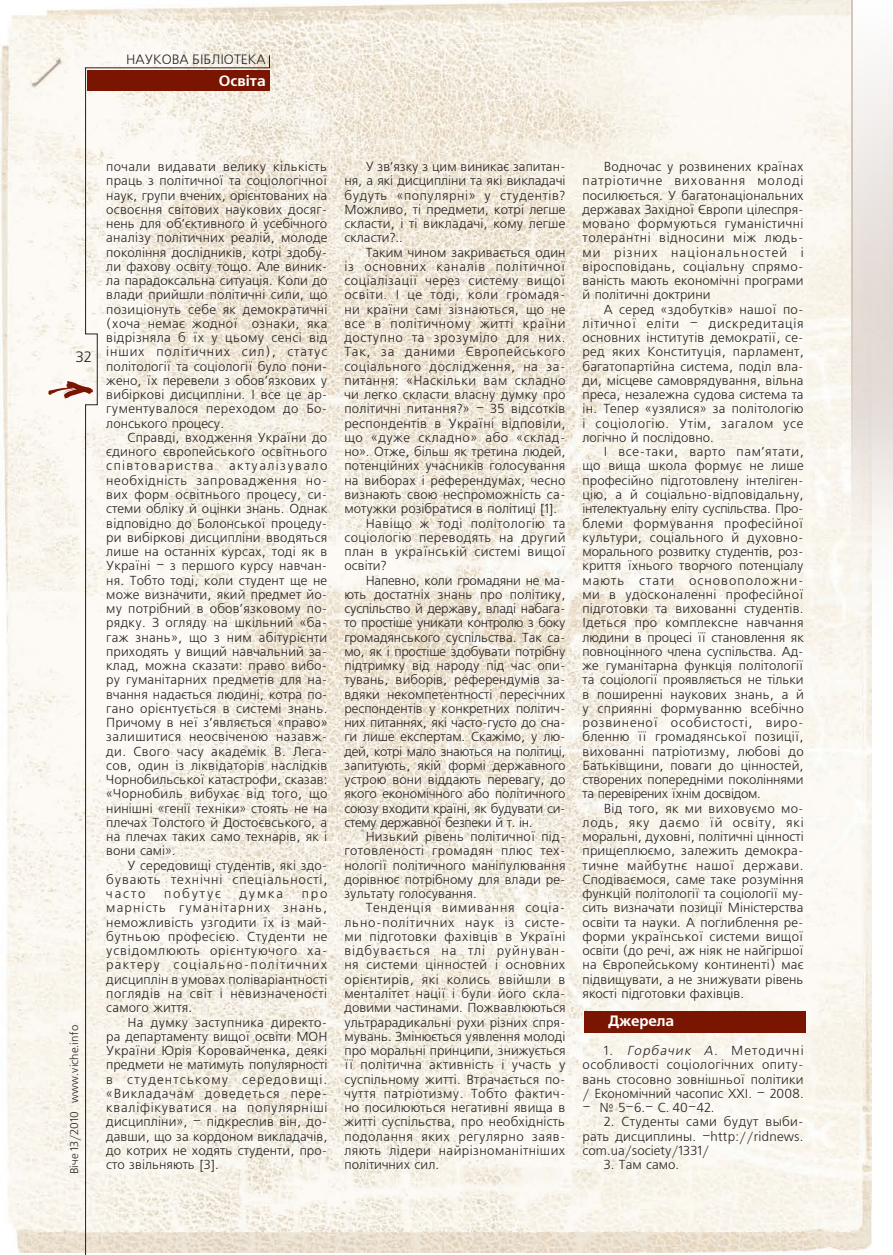
<style>
.page{position:relative;width:893px;height:1255px;background:#fff}
.page>*{position:absolute;margin:0;border:0;box-sizing:border-box;transform-origin:0 0}
.text_freeset{font:700 15px "Free Set C";letter-spacing:-.01em;color:#fff}
.rubrica_left{font:700 15px "Free Set C";color:#fff}
.foto{font:15px "Free Set C";color:#231f20}
.rubrica_right{font:13.5px "Free Set C";color:#231f20}
.text_freeset-2{font:13.05px/14.2px "Free Set C";letter-spacing:.005em;color:#231f20;text-align:justify}
.text_freeset-3{font:13.05px "Free Set C";letter-spacing:.14em;color:#231f20}
.t1{font:11.25px "Free Set C";color:#231f20}
.s1{font-style:italic}
</style>
<div class="page">
<img style="left:0;top:0;width:872px;height:1252px">
<svg style="left:48px;top:55px;width:222px;height:1199px"></svg>
<div style="left:87px;top:70px;width:183px;height:20px;background:#791500"></div>
<div style="left:584px;top:1011px;width:221px;height:21px;background:#791500"></div>
<img style="left:852px;top:0;width:41px;height:638px">
<svg style="left:853px;top:0;width:40px;height:504px"></svg>
<p class="rubrica_right" style="left:126px;top:52px;width:141px">НАУКОВА БІБЛІОТЕКА</p>
<p class="rubrica_left" style="left:219px;top:72px;width:49px">Освіта</p>
<p class="foto" style="left:76px;top:349px;width:18px">32</p>
<p class="t1" style="left:68px;top:1174px;width:151px;rotate:-90deg">Віче 13/2010 www.viche.info</p>
<p class="text_freeset-2" style="left:106px;top:160px;width:223px">почали видавати велику кількість праць з політичної та соціологічної наук, групи вчених, орієнтованих на освоєння світових наукових досяг&shy;нень для об’єктивного й усебічного аналізу політичних реалій, молоде покоління дослідників, котрі здобу&shy;ли фахову освіту тощо. Але виник&shy;ла парадоксальна ситуація. Коли до влади прийшли політичні сили, що позиціонуть себе як демократичні (хоча немає жодної ознаки, яка відрізняла б їх у цьому сенсі від інших політичних сил), статус політології та соціології було пони&shy;жено, їх перевели з обов’язкових у вибіркові дисципліни. І все це ар&shy;гументувалося переходом до Бо&shy;лонського процесу.</p>
<p class="text_freeset-2" style="left:106px;top:431px;width:223px;text-indent:21px">Справді, входження України до єдиного європейського освітнього співтовариства актуалізувало необхідність запровадження но&shy;вих форм освітнього процесу, си&shy;стеми обліку й оцінки знань. Однак відповідно до Болонської процеду&shy;ри вибіркові дисципліни вводяться лише на останніх курсах, тоді як в Україні – з першого курсу навчан&shy;ня. Тобто тоді, коли студент ще не може визначити, який предмет йо&shy;му потрібний в обов’язковому по&shy;рядку. З огляду на шкільний «ба&shy;гаж знань», що з ним абітурієнти приходять у вищий навчальний за&shy;клад, можна сказати: право вибо&shy;ру гуманітарних предметів для на&shy;вчання надається людині, котра по&shy;гано орієнтується в системі знань.<br>Причому в неї з’являється «право» залишитися неосвіченою назавж&shy;ди. Свого часу академік В. Лега&shy;сов, один із ліквідаторів наслідків Чорнобильської катастрофи, сказав: «Чорнобиль вибухає від того, що нинішні «генії техніки» стоять не на плечах Толстого й Достоєвського, а на плечах таких само технарів, як і вони самі».</p>
<p class="text_freeset-2" style="left:106px;top:858px;width:223px;text-indent:21px">У середовищі студентів, які здо&shy;бувають технічні спеціальності, часто</p>
<p class="text_freeset-3" style="left:164px;top:886px;width:58px">побутує</p>
<p class="text_freeset-2" style="left:239px;top:887px;width:45px">думка</p>
<p class="text_freeset-2" style="left:106px;top:887px;width:223px;text-indent:195px">про марність гуманітарних знань, неможливість узгодити їх із май&shy;бутньою професією. Студенти не усвідомлюють орієнтуючого ха&shy;рактеру соціально- політичних дисциплін в умовах поліваріантності поглядів на світ і невизначеності самого життя.</p>
<p class="text_freeset-2" style="left:106px;top:1015px;width:223px;text-indent:21px">На думку заступника директо&shy;ра департаменту вищої освіти МОН України Юрія Коровайченка, деякі предмети не матимуть популярності в студентському середовищі. «Викладачам доведеться пере&shy;кваліфікуватися на популярніші дисципліни», – підкреслив він, до&shy;давши, що за кордоном викладачів, до котрих не ходять студенти, про&shy;сто звільняють [3].</p>
<p class="text_freeset-2" style="left:344px;top:160px;width:223px;text-indent:21px">У зв’язку з цим виникає запитан&shy;ня, а які дисципліни та які викладачі будуть «популярні» у студентів?<br>Можливо, ті предмети, котрі легше скласти, і ті викладачі, кому легше скласти?..</p>
<p class="text_freeset-2" style="left:344px;top:245px;width:223px;text-indent:21px">Таким чином закривається один із основних каналів політичної соціалізації через систему вищої освіти. І це тоді, коли громадя&shy;ни країни самі зізнаються, що не все в політичному житті країни доступно та зрозуміло для них.<br>Так, за даними Європейського соціального дослідження, на за&shy;питання: «Наскільки вам складно чи легко скласти власну думку про політичні питання?» – 35 відсотків респондентів в Україні відповіли, що «дуже складно» або «склад&shy;но». Отже, більш як третина людей, потенційних учасників голосування на виборах і референдумах, чесно визнають свою неспроможність са&shy;мотужки розібратися в політиці [1].</p>
<p class="text_freeset-2" style="left:344px;top:516px;width:223px;text-indent:21px">Навіщо ж тоді політологію та соціологію переводять на другий план в українській системі вищої освіти?</p>
<p class="text_freeset-2" style="left:344px;top:573px;width:223px;text-indent:21px">Напевно, коли громадяни не ма&shy;ють достатніх знань про політику, суспільство й державу, владі набага&shy;то простіше уникати контролю з боку громадянського суспільства. Так са&shy;мо, як і простіше здобувати потрібну підтримку від народу під час опи&shy;тувань, виборів, референдумів за&shy;вдяки некомпетентності пересічних респондентів у конкретних політич&shy;них питаннях, які часто- густо до сна&shy;ги лише експертам. Скажімо, у лю&shy;дей, котрі мало знаються на політиці, запитують, якій формі державного устрою вони віддають перевагу, до якого економічного або політичного союзу входити країні, як будувати си&shy;стему державної безпеки й т. ін.</p>
<p class="text_freeset-2" style="left:344px;top:830px;width:223px;text-indent:21px">Низький рівень політичної під&shy;готовленості громадян плюс тех&shy;нології політичного маніпулювання дорівнює потрібному для влади ре&shy;зультату голосування.</p>
<p class="text_freeset-2" style="left:344px;top:901px;width:223px;text-indent:21px">Тенденція вимивання соціа&shy;льно- політичних наук із систе&shy;ми підготовки фахівців в Україні відбувається на тлі руйнуван&shy;ня системи цінностей і основних орієнтирів, які колись ввійшли в менталітет нації і були його скла&shy;довими частинами. Пожвавлюються ультрарадикальні рухи різних спря&shy;мувань. Змінюється уявлення молоді про моральні принципи, знижується її політична активність і участь у суспільному житті. Втрачається по&shy;чуття патріотизму. Тобто фактич&shy;но посилюються негативні явища в житті суспільства, про необхідність подолання яких регулярно заяв&shy;ляють лідери найрізноманітніших політичних сил.</p>
<p class="text_freeset-2" style="left:583px;top:160px;width:223px;text-indent:21px">Водночас у розвинених країнах патріотичне виховання молоді посилюється. У багатонаціональних державах Західної Європи цілеспря&shy;мовано формуються гуманістичні толерантні відносини між людь&shy;ми різних національностей і віросповідань, соціальну спрямо&shy;ваність мають економічні програми й політичні доктрини</p>
<p class="text_freeset-2" style="left:583px;top:302px;width:223px;text-indent:21px">А серед «здобутків» нашої по&shy;літичної еліти – дискредитація основних інститутів демократії, се&shy;ред яких Конституція, парламент, багатопартійна система, поділ вла&shy;ди, місцеве самоврядування, вільна преса, незалежна судова система та ін. Тепер «узялися» за політологію і соціологію. Утім, загалом усе логічно й послідовно.</p>
<p class="text_freeset-2" style="left:583px;top:445px;width:223px;text-align:left;text-indent:21px">І все-таки, варто пам’ятати, що вища школа формує не лише професійно підготовлену інтеліген&shy;цію, а й соціально- відповідальну, інтелектуальну еліту суспільства. Про&shy;блеми формування професійної культури, соціального й духовно&shy;морального розвитку студентів, роз&shy;криття їхнього творчого потенціалу мають стати основоположни&shy;ми в удосконаленні професійної підготовки та вихованні студентів.<br>Ідеться про комплексне навчання людини в процесі її становлення як повноцінного члена суспільства. Ад&shy;же гуманітарна функція політології та соціології проявляється не тільки в поширенні наукових знань, а й у сприянні формуванню всебічно розвиненої особистості, виро&shy;бленню її громадянської позиції, вихованні патріотизму, любові до Батьківщини, поваги до цінностей, створених попередніми поколіннями та перевірених їхнім досвідом.</p>
<p class="text_freeset-2" style="left:583px;top:801px;width:223px;text-indent:21px">Від того, як ми виховуємо мо&shy;лодь, яку даємо їй освіту, які моральні, духовні, політичні цінності прищеплюємо, залежить демокра&shy;тичне майбутнє нашої держави.<br>Сподіваємося, саме таке розуміння функцій політології та соціології му&shy;сить визначати позиції Міністерства освіти та науки. А поглиблення ре&shy;форми української системи вищої освіти (до речі, аж ніяк не найгіршої на Європейському континенті) має підвищувати, а не знижувати рівень якості підготовки фахівців.</p>
<p class="text_freeset" style="left:608px;top:1011px;width:67px">Джерела</p>
<p class="text_freeset-2" style="left:583px;top:1043px;width:223px;text-indent:21px">1. <span class="s1">Горбачик А.</span> Методичні особливості соціологічних опиту&shy;вань стосовно зовнішньої політики / Економічний часопис XXI. – 2008.</p>
<p class="text_freeset-2" style="left:583px;top:1100px;width:134px">– № 5–6.– С. 40–42.</p>
<p class="text_freeset-2" style="left:583px;top:1115px;width:223px;text-indent:21px">2. Студенты сами будут выби&shy;рать дисциплины. –http://ridnews. com.ua/society/1331/</p>
<p class="text_freeset-2" style="left:604px;top:1157px;width:77px">3. Там само.</p>
</div>
